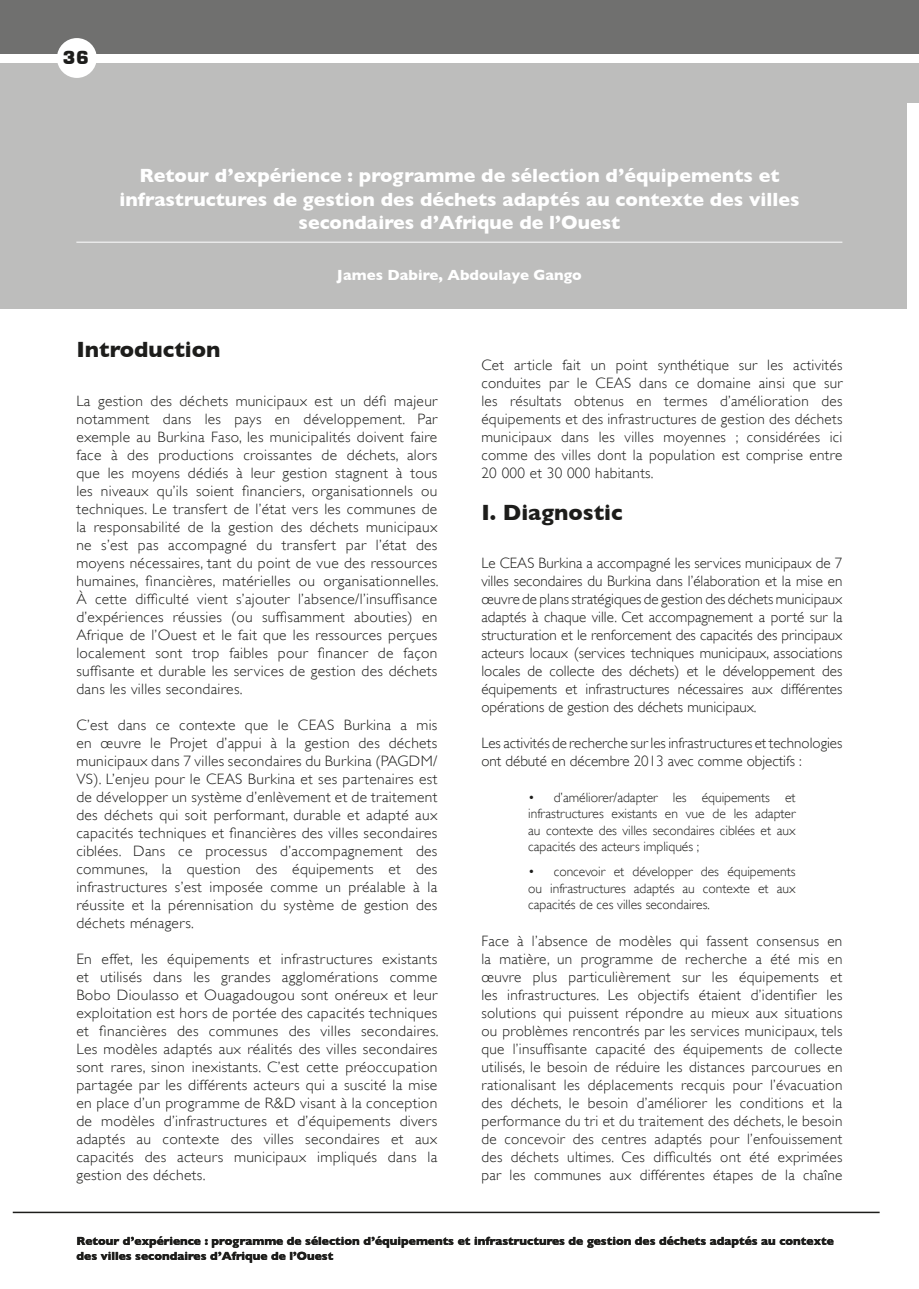
<style>
.page{position:relative;width:919px;height:1289px;background:#fff}
.page>*{position:absolute;margin:0;border:0;box-sizing:border-box;transform-origin:0 0}
.t1{font:700 22.5px "Gill Sans";color:#1d1d1b}
.t2{font:700 19.5px/23.4px "Gill Sans";color:#fff;text-align:center}
.t3{font:18px "Square 721 Blk Normal";color:#1d1d1b}
.t4{font:300 15px/18px "Gill Sans";letter-spacing:.02em;color:#1d1d1b;text-align:justify}
.t5{font:300 15px/18px "Gill Sans";letter-spacing:.02em;color:#1d1d1b;text-align:justify;scale:1.04 1}
.t6{font:300 15px/18px "Gill Sans";color:#1d1d1b}
.t7{font:700 15px "Gill Sans";color:#fff}
.t8{font:300 13.5px/16.5px "Gill Sans";color:#1d1d1b;text-align:justify}
.t9{font:700 12px/14.4px "Gill Sans";color:#1d1d1b}
</style>
<div class="page">
<div style="left:906px;top:0;width:12px;height:53px;background:#70706f"></div>
<div style="left:906px;top:64px;width:12px;height:39px;background:#bdbdbc"></div>
<div style="left:0;top:64px;width:906px;height:244px;background:#bdbdbc"></div>
<div style="left:0;top:0;width:906px;height:53px;background:#70706f"></div>
<hr style="left:76px;top:242px;width:766px;height:1px;background:#fff">
<div style="left:57px;top:38px;width:40px;height:40px;background:#fff;border-radius:50%"></div>
<hr style="left:13px;top:1211px;width:866px;height:2px;background:#1d1d1b">
<p class="t3" style="left:63px;top:46px;width:28px">36</p>
<h2 class="t2" style="left:119px;top:164px;width:681px">Retour d’expérience : programme de sélection d’équipements et infrastructures de gestion des déchets adaptés au contexte des villes secondaires d’Afrique de l’Ouest</h2>
<p class="t7" style="left:337px;top:266px;width:246px">James Dabire, Abdoulaye Gango</p>
<h1 class="t1" style="left:76px;top:336px;width:146px">Introduction</h1>
<p class="t4" style="left:76px;top:392px;width:364px">La gestion des déchets municipaux est un défi majeur notamment dans les pays en développement. Par exemple au Burkina Faso, les municipalités doivent faire face à des productions croissantes de déchets, alors que les moyens dédiés à leur gestion stagnent à tous les niveaux qu’ils soient financiers, organisationnels ou techniques. Le transfert de l’état vers les communes de la responsabilité de la gestion des déchets municipaux ne s’est pas accompagné du transfert par l’état des moyens nécessaires, tant du point de vue des ressources humaines, financières, matérielles ou organisationnelles.<br>À cette difficulté vient s’ajouter l’absence/l’insuffisance d’expériences réussies (ou suffisamment abouties) en Afrique de l’Ouest et le fait que les ressources perçues localement sont trop faibles pour financer de façon suffisante et durable les services de gestion des déchets dans les villes secondaires.</p>
<p class="t4" style="left:76px;top:716px;width:362px">C’est dans ce contexte que le CEAS Burkina a mis en œuvre le Projet d’appui à la gestion des déchets municipaux dans 7 villes secondaires du Burkina (PAGDM/ VS). L’enjeu pour le CEAS Burkina et ses partenaires est de développer un système d’enlèvement et de traitement des déchets qui soit performant, durable et adapté aux capacités techniques et financières des villes secondaires ciblées. Dans ce processus d’accompagnement des communes, la question des équipements et des infrastructures s’est imposée comme un préalable à la réussite et la pérennisation du système de gestion des déchets ménagers.</p>
<p class="t5" style="left:76px;top:950px;width:350px">En effet, les équipements et infrastructures existants et utilisés dans les grandes agglomérations comme Bobo Dioulasso et Ouagadougou sont onéreux et leur exploitation est hors de portée des capacités techniques et financières des communes des villes secondaires.<br>Les modèles adaptés aux réalités des villes secondaires sont rares, sinon inexistants. C’est cette préoccupation partagée par les différents acteurs qui a suscité la mise en place d’un programme de R&amp;D visant à la conception de modèles d’infrastructures et d’équipements divers adaptés au contexte des villes secondaires et aux capacités des acteurs municipaux impliqués dans la gestion des déchets.</p>
<p class="t4" style="left:481px;top:356px;width:362px">Cet article fait un point synthétique sur les activités conduites par le CEAS dans ce domaine ainsi que sur les résultats obtenus en termes d’amélioration des équipements et des infrastructures de gestion des déchets municipaux dans les villes moyennes ; considérées ici comme des villes dont la population est comprise entre 20 000 et 30 000 habitants.</p>
<h1 class="t1" style="left:481px;top:499px;width:143px">I. Diagnostic</h1>
<p class="t4" style="left:481px;top:554px;width:362px">Le CEAS Burkina a accompagné les services municipaux de 7 villes secondaires du Burkina dans l’élaboration et la mise en œuvre de plans stratégiques de gestion des déchets municipaux adaptés à chaque ville. Cet accompagnement a porté sur la structuration et le renforcement des capacités des principaux acteurs locaux (services techniques municipaux, associations locales de collecte des déchets) et le développement des équipements et infrastructures nécessaires aux différentes opérations de gestion des déchets municipaux.</p>
<p class="t6" style="left:481px;top:734px;width:362px">Les activités de recherche sur les infrastructures et technologies ont débuté en décembre 2013 avec comme objectifs :</p>
<p class="t8" style="left:528px;top:789px;width:269px">• d’améliorer/adapter les équipements et infrastructures existants en vue de les adapter au contexte des villes secondaires ciblées et aux capacités des acteurs impliqués ;</p>
<p class="t8" style="left:528px;top:863px;width:269px">• concevoir et développer des équipements ou infrastructures adaptés au contexte et aux capacités de ces villes secondaires.</p>
<p class="t4" style="left:481px;top:932px;width:362px">Face à l’absence de modèles qui fassent consensus en la matière, un programme de recherche a été mis en œuvre plus particulièrement sur les équipements et les infrastructures. Les objectifs étaient d’identifier les solutions qui puissent répondre au mieux aux situations ou problèmes rencontrés par les services municipaux, tels que l’insuffisante capacité des équipements de collecte utilisés, le besoin de réduire les distances parcourues en rationalisant les déplacements recquis pour l’évacuation des déchets, le besoin d’améliorer les conditions et la performance du tri et du traitement des déchets, le besoin de concevoir des centres adaptés pour l’enfouissement des déchets ultimes. Ces difficultés ont été exprimées par les communes aux différentes étapes de la chaîne</p>
<p class="t9" style="left:77px;top:1233px;width:758px">Retour d’expérience : programme de sélection d’équipements et infrastructures de gestion des déchets adaptés au contexte des villes secondaires d’Afrique de l’Ouest</p>
</div>
